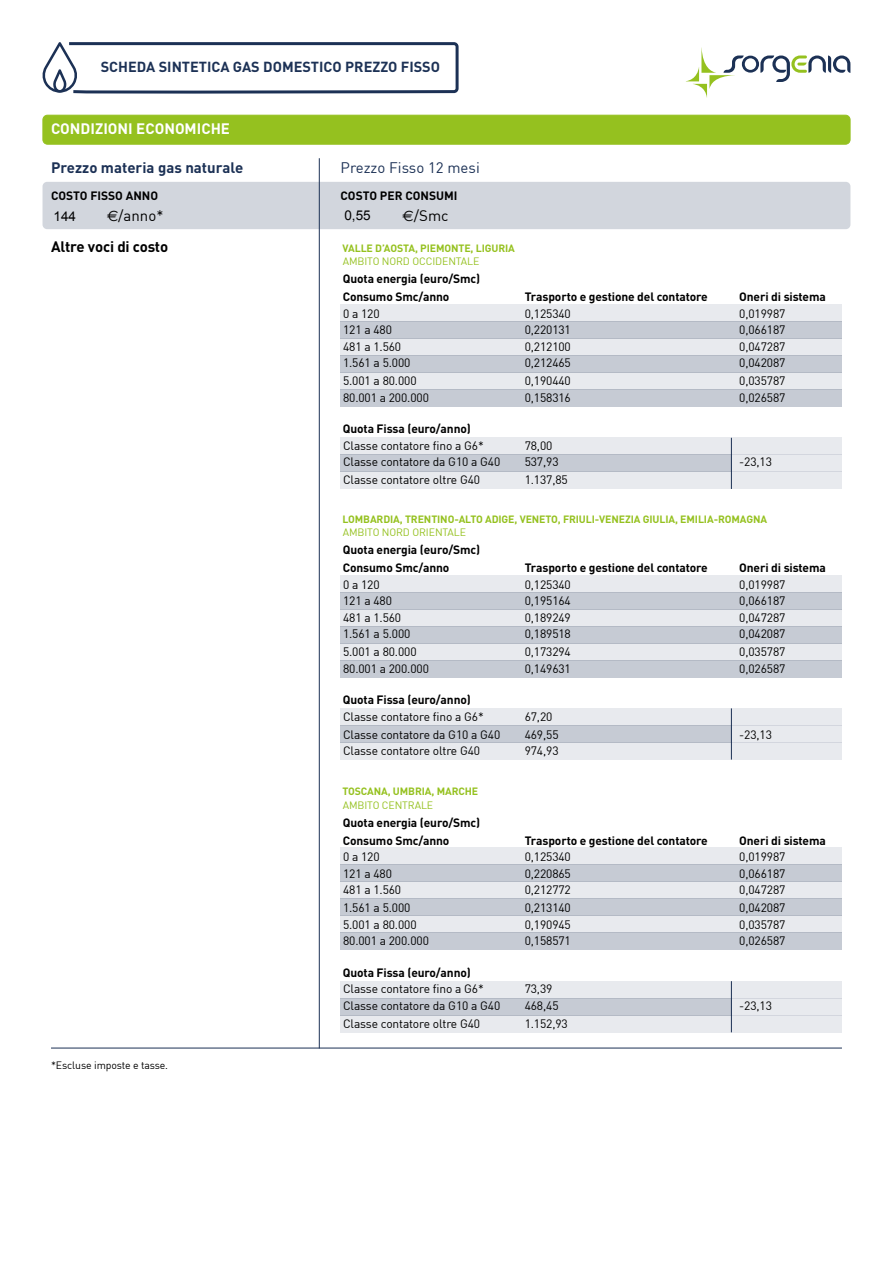
<style>
.page{position:relative;width:893px;height:1263px;background:#fff}
.page>*{position:absolute;margin:0;border:0;box-sizing:border-box;transform-origin:0 0}
.t1{font:700 15px "DIN";color:#1c3155}
.t2{font:700 15px "DIN";color:#fff}
.t3{font:15px "DIN";color:#1c3155}
.t4{font:700 15px "DIN";letter-spacing:-.01em;color:#000}
.t5{font:15px "DIN";color:#000}
.t6{font:700 14.4px "DIN";color:#1c3155}
.t7{font:13.5px "Arial";color:#000}
.t8{font:12px "DIN";letter-spacing:-.01em;color:#000}
.t9{font:700 12px/18px "DIN";letter-spacing:-.01em;color:#000}
.t10{font:700 10.5px "DIN";letter-spacing:-.01em;color:#95c11f}
.t11{font:10.5px "DIN";letter-spacing:-.01em;color:#95c11f}
.t12{font:10.5px "DIN";letter-spacing:-.01em;color:#000}
.s1{font-family:"Euro Sans Std"}
</style>
<div class="page">
<div style="left:43px;top:182px;width:807px;height:47px;background:#d2d6dd;border-radius:5px"></div>
<svg style="left:686px;top:47px;width:164px;height:51px"></svg>
<div style="left:43px;top:115px;width:807px;height:29px;background:#95c11f;border-radius:5px"></div>
<div style="left:43px;top:115px;width:807px;height:30px;border:1px solid #95c11f;border-radius:5px"></div>
<svg style="left:42px;top:42px;width:417px;height:52px"></svg>
<hr style="left:51px;top:1048px;width:791px;height:1px;background:#1c3155">
<hr style="left:319px;top:158px;width:1px;height:890px;background:#1c3155">
<div style="left:340px;top:321px;width:502px;height:17px;background:#c6cbd4"></div>
<div style="left:340px;top:304px;width:502px;height:17px;background:#e8eaee"></div>
<div style="left:340px;top:355px;width:502px;height:17px;background:#c6cbd4"></div>
<div style="left:340px;top:338px;width:502px;height:17px;background:#e8eaee"></div>
<div style="left:340px;top:389px;width:502px;height:17px;background:#c6cbd4"></div>
<div style="left:340px;top:372px;width:502px;height:17px;background:#e8eaee"></div>
<div style="left:340px;top:455px;width:391px;height:17px;background:#c6cbd4"></div>
<div style="left:340px;top:438px;width:502px;height:17px;background:#e8eaee"></div>
<div style="left:340px;top:472px;width:502px;height:17px;background:#e8eaee"></div>
<div style="left:340px;top:592px;width:502px;height:17px;background:#c6cbd4"></div>
<div style="left:340px;top:575px;width:502px;height:17px;background:#e8eaee"></div>
<div style="left:340px;top:626px;width:502px;height:17px;background:#c6cbd4"></div>
<div style="left:340px;top:609px;width:502px;height:17px;background:#e8eaee"></div>
<div style="left:340px;top:660px;width:502px;height:17px;background:#c6cbd4"></div>
<div style="left:340px;top:643px;width:502px;height:17px;background:#e8eaee"></div>
<div style="left:340px;top:725px;width:392px;height:17px;background:#c6cbd4"></div>
<div style="left:340px;top:708px;width:502px;height:17px;background:#e8eaee"></div>
<div style="left:340px;top:742px;width:502px;height:17px;background:#e8eaee"></div>
<div style="left:731px;top:455px;width:111px;height:17px;background:#e8eaee"></div>
<hr style="left:731px;top:438px;width:1px;height:51px;background:#1c3155">
<div style="left:732px;top:725px;width:110px;height:17px;background:#e8eaee"></div>
<hr style="left:731px;top:708px;width:1px;height:51px;background:#1c3155">
<div style="left:340px;top:865px;width:502px;height:17px;background:#c6cbd4"></div>
<div style="left:340px;top:848px;width:502px;height:17px;background:#e8eaee"></div>
<div style="left:340px;top:899px;width:502px;height:17px;background:#c6cbd4"></div>
<div style="left:340px;top:882px;width:502px;height:17px;background:#e8eaee"></div>
<div style="left:340px;top:933px;width:502px;height:17px;background:#c6cbd4"></div>
<div style="left:340px;top:916px;width:502px;height:17px;background:#e8eaee"></div>
<div style="left:340px;top:998px;width:392px;height:17px;background:#c6cbd4"></div>
<div style="left:340px;top:981px;width:502px;height:17px;background:#e8eaee"></div>
<div style="left:340px;top:1015px;width:502px;height:17px;background:#e8eaee"></div>
<div style="left:731px;top:998px;width:111px;height:17px;background:#e8eaee"></div>
<hr style="left:731px;top:981px;width:1px;height:51px;background:#1c3155">
<p class="t6" style="left:101px;top:58px;width:341px">SCHEDA SINTETICA GAS DOMESTICO PREZZO FISSO</p>
<p class="t2" style="left:51px;top:119px;width:181px">CONDIZIONI ECONOMICHE</p>
<p class="t1" style="left:51px;top:157px;width:194px">Prezzo materia gas naturale</p>
<p class="t3" style="left:341px;top:158px;width:141px">Prezzo Fisso 12 mesi</p>
<p class="t9" style="left:51px;top:186px;width:109px">COSTO FISSO ANNO</p>
<p class="t9" style="left:341px;top:186px;width:119px">COSTO PER CONSUMI</p>
<p class="t5" style="left:107px;top:206px;width:58px"><span class="s1">€</span>/anno*</p>
<p class="t5" style="left:403px;top:206px;width:47px"><span class="s1">€</span>/Smc</p>
<p class="t4" style="left:51px;top:237px;width:119px">Altre voci di costo</p>
<p class="t7" style="left:54px;top:207px;width:24px">144</p>
<p class="t7" style="left:344px;top:206px;width:28px">0,55</p>
<p class="t10" style="left:342px;top:241px;width:174px">VALLE D’AOSTA, PIEMONTE, LIGURIA</p>
<p class="t11" style="left:343px;top:255px;width:138px">AMBITO NORD OCCIDENTALE</p>
<p class="t9" style="left:343px;top:269px;width:139px">Quota energia (euro/Smc)<br>Consumo Smc/anno</p>
<p class="t9" style="left:525px;top:287px;width:185px">Trasporto e gestione del contatore</p>
<p class="t9" style="left:739px;top:287px;width:88px">Oneri di sistema</p>
<p class="t8" style="left:343px;top:306px;width:38px">0 a 120</p>
<p class="t8" style="left:525px;top:306px;width:48px">0,125340</p>
<p class="t8" style="left:739px;top:306px;width:48px">0,019987</p>
<p class="t8" style="left:343px;top:323px;width:50px">121 a 480</p>
<p class="t8" style="left:525px;top:323px;width:48px">0,220131</p>
<p class="t8" style="left:739px;top:323px;width:48px">0,066187</p>
<p class="t8" style="left:343px;top:339px;width:60px">481 a 1.560</p>
<p class="t8" style="left:525px;top:339px;width:48px">0,212100</p>
<p class="t8" style="left:739px;top:339px;width:48px">0,047287</p>
<p class="t8" style="left:343px;top:356px;width:69px">1.561 a 5.000</p>
<p class="t8" style="left:525px;top:356px;width:48px">0,212465</p>
<p class="t8" style="left:739px;top:356px;width:48px">0,042087</p>
<p class="t8" style="left:343px;top:374px;width:75px">5.001 a 80.000</p>
<p class="t8" style="left:525px;top:374px;width:48px">0,190440</p>
<p class="t8" style="left:739px;top:374px;width:48px">0,035787</p>
<p class="t8" style="left:343px;top:390px;width:87px">80.001 a 200.000</p>
<p class="t8" style="left:525px;top:390px;width:48px">0,158316</p>
<p class="t8" style="left:739px;top:390px;width:48px">0,026587</p>
<p class="t9" style="left:343px;top:419px;width:130px">Quota Fissa (euro/anno)</p>
<p class="t8" style="left:343px;top:438px;width:142px">Classe contatore fino a G6*</p>
<p class="t8" style="left:525px;top:438px;width:29px">78,00</p>
<p class="t8" style="left:343px;top:455px;width:159px">Classe contatore da G10 a G40</p>
<p class="t8" style="left:525px;top:455px;width:35px">537,93</p>
<p class="t8" style="left:739px;top:455px;width:34px">-23,13</p>
<p class="t8" style="left:343px;top:473px;width:139px">Classe contatore oltre G40</p>
<p class="t8" style="left:525px;top:473px;width:45px">1.137,85</p>
<p class="t10" style="left:342px;top:512px;width:426px">LOMBARDIA, TRENTINO-ALTO ADIGE, VENETO, FRIULI-VENEZIA GIULIA, EMILIA-ROMAGNA</p>
<p class="t11" style="left:343px;top:526px;width:125px">AMBITO NORD ORIENTALE</p>
<p class="t9" style="left:343px;top:540px;width:139px">Quota energia (euro/Smc)<br>Consumo Smc/anno</p>
<p class="t9" style="left:525px;top:558px;width:185px">Trasporto e gestione del contatore</p>
<p class="t9" style="left:739px;top:558px;width:88px">Oneri di sistema</p>
<p class="t8" style="left:343px;top:577px;width:38px">0 a 120</p>
<p class="t8" style="left:525px;top:577px;width:48px">0,125340</p>
<p class="t8" style="left:739px;top:577px;width:48px">0,019987</p>
<p class="t8" style="left:343px;top:593px;width:50px">121 a 480</p>
<p class="t8" style="left:525px;top:593px;width:48px">0,195164</p>
<p class="t8" style="left:739px;top:593px;width:48px">0,066187</p>
<p class="t8" style="left:343px;top:610px;width:60px">481 a 1.560</p>
<p class="t8" style="left:525px;top:610px;width:48px">0,189249</p>
<p class="t8" style="left:739px;top:610px;width:48px">0,047287</p>
<p class="t8" style="left:343px;top:626px;width:69px">1.561 a 5.000</p>
<p class="t8" style="left:525px;top:626px;width:48px">0,189518</p>
<p class="t8" style="left:739px;top:626px;width:48px">0,042087</p>
<p class="t8" style="left:343px;top:644px;width:75px">5.001 a 80.000</p>
<p class="t8" style="left:525px;top:644px;width:48px">0,173294</p>
<p class="t8" style="left:739px;top:644px;width:48px">0,035787</p>
<p class="t8" style="left:343px;top:661px;width:87px">80.001 a 200.000</p>
<p class="t8" style="left:525px;top:661px;width:48px">0,149631</p>
<p class="t8" style="left:739px;top:661px;width:48px">0,026587</p>
<p class="t9" style="left:343px;top:690px;width:130px">Quota Fissa (euro/anno)</p>
<p class="t8" style="left:343px;top:709px;width:142px">Classe contatore fino a G6*</p>
<p class="t8" style="left:525px;top:709px;width:29px">67,20</p>
<p class="t8" style="left:343px;top:727px;width:159px">Classe contatore da G10 a G40</p>
<p class="t8" style="left:525px;top:727px;width:35px">469,55</p>
<p class="t8" style="left:739px;top:727px;width:34px">-23,13</p>
<p class="t8" style="left:343px;top:743px;width:139px">Classe contatore oltre G40</p>
<p class="t8" style="left:525px;top:743px;width:35px">974,93</p>
<p class="t10" style="left:342px;top:784px;width:137px">TOSCANA, UMBRIA, MARCHE</p>
<p class="t11" style="left:343px;top:798px;width:92px">AMBITO CENTRALE</p>
<p class="t9" style="left:343px;top:813px;width:139px">Quota energia (euro/Smc)<br>Consumo Smc/anno</p>
<p class="t9" style="left:525px;top:831px;width:185px">Trasporto e gestione del contatore</p>
<p class="t9" style="left:739px;top:831px;width:88px">Oneri di sistema</p>
<p class="t12" style="left:51px;top:1059px;width:119px">*Escluse imposte e tasse.</p>
<p class="t8" style="left:343px;top:849px;width:38px">0 a 120</p>
<p class="t8" style="left:525px;top:849px;width:48px">0,125340</p>
<p class="t8" style="left:739px;top:849px;width:48px">0,019987</p>
<p class="t8" style="left:343px;top:866px;width:50px">121 a 480</p>
<p class="t8" style="left:525px;top:866px;width:48px">0,220865</p>
<p class="t8" style="left:739px;top:866px;width:48px">0,066187</p>
<p class="t8" style="left:343px;top:882px;width:60px">481 a 1.560</p>
<p class="t8" style="left:525px;top:882px;width:48px">0,212772</p>
<p class="t8" style="left:739px;top:882px;width:48px">0,047287</p>
<p class="t8" style="left:343px;top:900px;width:69px">1.561 a 5.000</p>
<p class="t8" style="left:525px;top:900px;width:48px">0,213140</p>
<p class="t8" style="left:739px;top:900px;width:48px">0,042087</p>
<p class="t8" style="left:343px;top:917px;width:75px">5.001 a 80.000</p>
<p class="t8" style="left:525px;top:917px;width:48px">0,190945</p>
<p class="t8" style="left:739px;top:917px;width:48px">0,035787</p>
<p class="t8" style="left:343px;top:933px;width:87px">80.001 a 200.000</p>
<p class="t8" style="left:525px;top:933px;width:48px">0,158571</p>
<p class="t8" style="left:739px;top:933px;width:48px">0,026587</p>
<p class="t9" style="left:343px;top:963px;width:130px">Quota Fissa (euro/anno)</p>
<p class="t8" style="left:343px;top:981px;width:142px">Classe contatore fino a G6*</p>
<p class="t8" style="left:525px;top:981px;width:29px">73,39</p>
<p class="t8" style="left:343px;top:998px;width:159px">Classe contatore da G10 a G40</p>
<p class="t8" style="left:525px;top:998px;width:35px">468,45</p>
<p class="t8" style="left:739px;top:998px;width:34px">-23,13</p>
<p class="t8" style="left:343px;top:1016px;width:139px">Classe contatore oltre G40</p>
<p class="t8" style="left:525px;top:1016px;width:45px">1.152,93</p>
</div>
